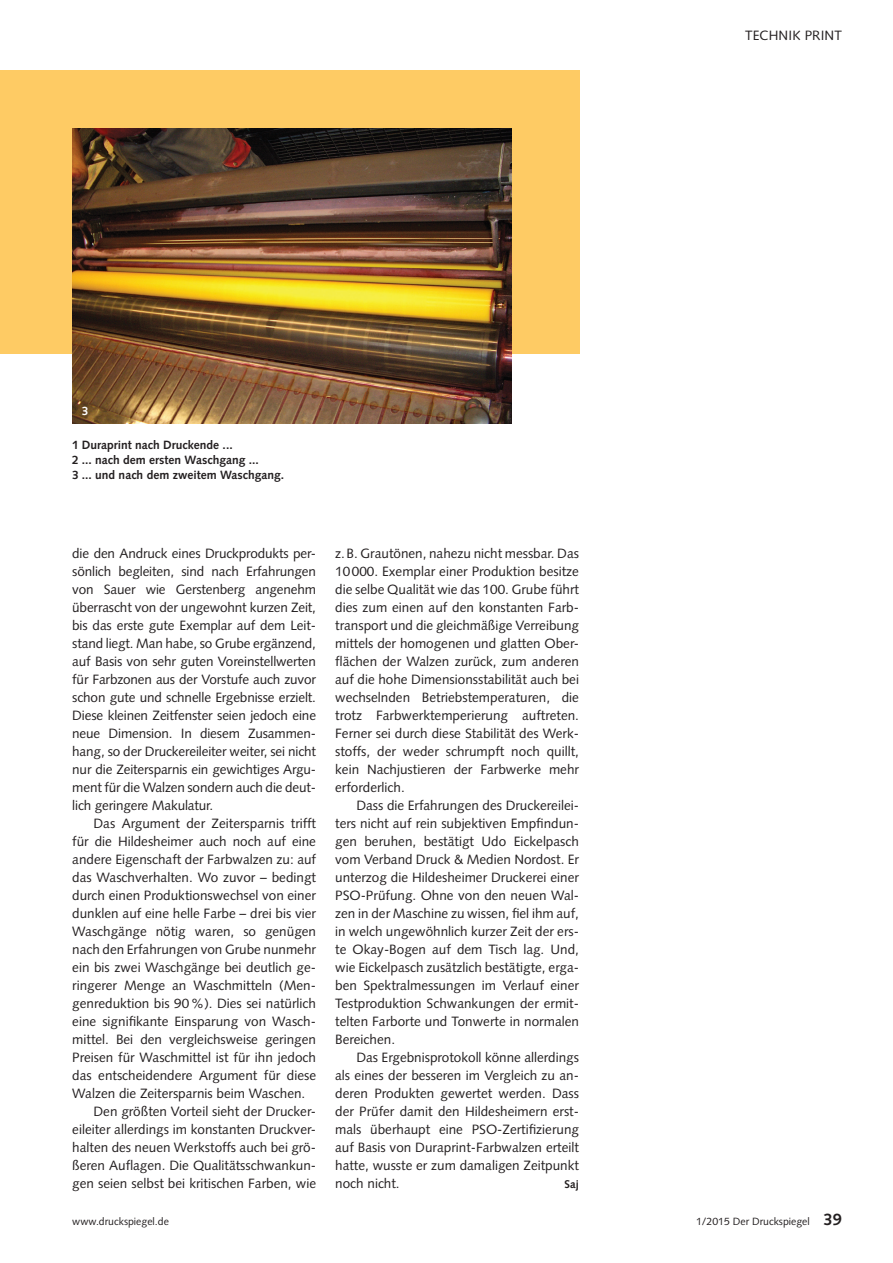
<style>
.page{position:relative;width:893px;height:1263px;background:#fff}
.page>*{position:absolute;margin:0;border:0;box-sizing:border-box;transform-origin:0 0}
.GE{font:13.5px/18px "Syntax LTCE";color:#231f20;text-align:justify}
.G{font:13.5px/18px "Syntax LTCE";letter-spacing:-.01em;color:#231f20;text-align:justify}
.Rubrik{font:13.5px "Syntax LTCE";letter-spacing:.01em;color:#231f20}
.Bu{font:700 12px "Syntax LTCE";color:#231f20}
.Bu-2{font:700 12px "Syntax LTCE";color:#fff}
.GE-2{font:700 11.25px "Syntax LTCE";color:#231f20}
.t1{font:10.5px "Syntax LTCE";color:#231f20}
.s1{font-weight:700;font-size:16.5px}
</style>
<div class="page">
<div style="left:0;top:70px;width:579px;height:284px;background:#fecb64"></div>
<img style="left:72px;top:128px;width:439px;height:295px">
<p class="Bu-2" style="left:82px;top:404px;width:8px">3</p>
<p class="Bu" style="left:72px;top:438px;width:162px">1 Duraprint nach Druckende ...</p>
<p class="Bu" style="left:72px;top:453px;width:188px">2 ... nach dem ersten Waschgang ...</p>
<p class="Bu" style="left:72px;top:468px;width:213px">3 ... und nach dem zweitem Waschgang.</p>
<p class="G" style="left:72px;top:545px;width:245px">die den Andruck eines Druckprodukts per&shy;sönlich begleiten, sind nach Erfahrungen von Sauer wie Gerstenberg angenehm überrascht von der ungewohnt kurzen Zeit, bis das erste gute Exemplar auf dem Leit&shy;stand liegt. Man habe, so Grube ergänzend, auf Basis von sehr guten Voreinstellwerten für Farbzonen aus der Vorstufe auch zuvor schon gute und schnelle Ergebnisse erzielt.<br>Diese kleinen Zeitfenster seien jedoch eine neue Dimension. In diesem Zusammen&shy;hang, so der Druckereileiter weiter, sei nicht nur die Zeitersparnis ein gewichtiges Argu&shy;ment für die Walzen sondern auch die deut&shy;lich geringere Makulatur.</p>
<p class="GE" style="left:72px;top:815px;width:245px;text-indent:21px">Das Argument der Zeitersparnis trifft für die Hildesheimer auch noch auf eine andere Eigenschaft der Farbwalzen zu: auf das Waschverhalten. Wo zuvor – bedingt durch einen Produktionswechsel von einer dunklen auf eine helle Farbe – drei bis vier Waschgänge nötig waren, so genügen nach den Erfahrungen von Grube nunmehr ein bis zwei Waschgänge bei deutlich ge&shy;ringerer Menge an Waschmitteln (Men&shy;genreduktion bis 90%). Dies sei natürlich eine signifikante Einsparung von Wasch&shy;mittel. Bei den vergleichsweise geringen Preisen für Waschmittel ist für ihn jedoch das entscheidendere Argument für diese Walzen die Zeitersparnis beim Waschen.</p>
<p class="GE" style="left:72px;top:1103px;width:245px;text-indent:21px">Den größten Vorteil sieht der Drucker&shy;eileiter allerdings im konstanten Druckver&shy;halten des neuen Werkstoffs auch bei grö&shy;ßeren Auflagen. Die Qualitätsschwankun&shy;gen seien selbst bei kritischen Farben, wie</p>
<p class="GE" style="left:335px;top:545px;width:245px">z.B. Grautönen, nahezu nicht messbar. Das 10000. Exemplar einer Produktion besitze die selbe Qualität wie das 100. Grube führt dies zum einen auf den konstanten Farb&shy;transport und die gleichmäßige Verreibung mittels der homogenen und glatten Ober&shy;flächen der Walzen zurück, zum anderen auf die hohe Dimensionsstabilität auch bei wechselnden Betriebstemperaturen, die trotz Farbwerktemperierung auftreten.<br>Ferner sei durch diese Stabilität des Werk&shy;stoffs, der weder schrumpft noch quillt, kein Nachjustieren der Farbwerke mehr erforderlich.</p>
<p class="GE" style="left:335px;top:797px;width:245px;text-indent:21px">Dass die Erfahrungen des Druckereilei&shy;ters nicht auf rein subjektiven Empfindun&shy;gen beruhen, bestätigt Udo Eickelpasch vom Verband Druck &amp; Medien Nordost. Er unterzog die Hildesheimer Druckerei einer PSO-Prüfung. Ohne von den neuen Wal&shy;zen in der Maschine zu wissen, fiel ihm auf, in welch ungewöhnlich kurzer Zeit der ers&shy;te Okay-Bogen auf dem Tisch lag. Und, wie Eickelpasch zusätzlich bestätigte, erga&shy;ben Spektralmessungen im Verlauf einer Testproduktion Schwankungen der ermit&shy;telten Farborte und Tonwerte in normalen Bereichen.</p>
<p class="GE" style="left:335px;top:1049px;width:245px;text-indent:21px">Das Ergebnisprotokoll könne allerdings als eines der besseren im Vergleich zu an&shy;deren Produkten gewertet werden. Dass der Prüfer damit den Hildesheimern erst&shy;mals überhaupt eine PSO-Zertifizierung auf Basis von Duraprint-Farbwalzen erteilt hatte, wusste er zum damaligen Zeitpunkt noch nicht.</p>
<p class="GE-2" style="left:565px;top:1178px;width:16px">Saj</p>
<p class="Rubrik" style="left:745px;top:27px;width:98px">TECHNIK PRINT</p>
<p class="t1" style="left:72px;top:1215px;width:98px">www.druckspiegel.de</p>
<p class="t1" style="left:696px;top:1215px;width:147px">1/2015 Der Druckspiegel <span class="s1">39</span></p>
</div>
